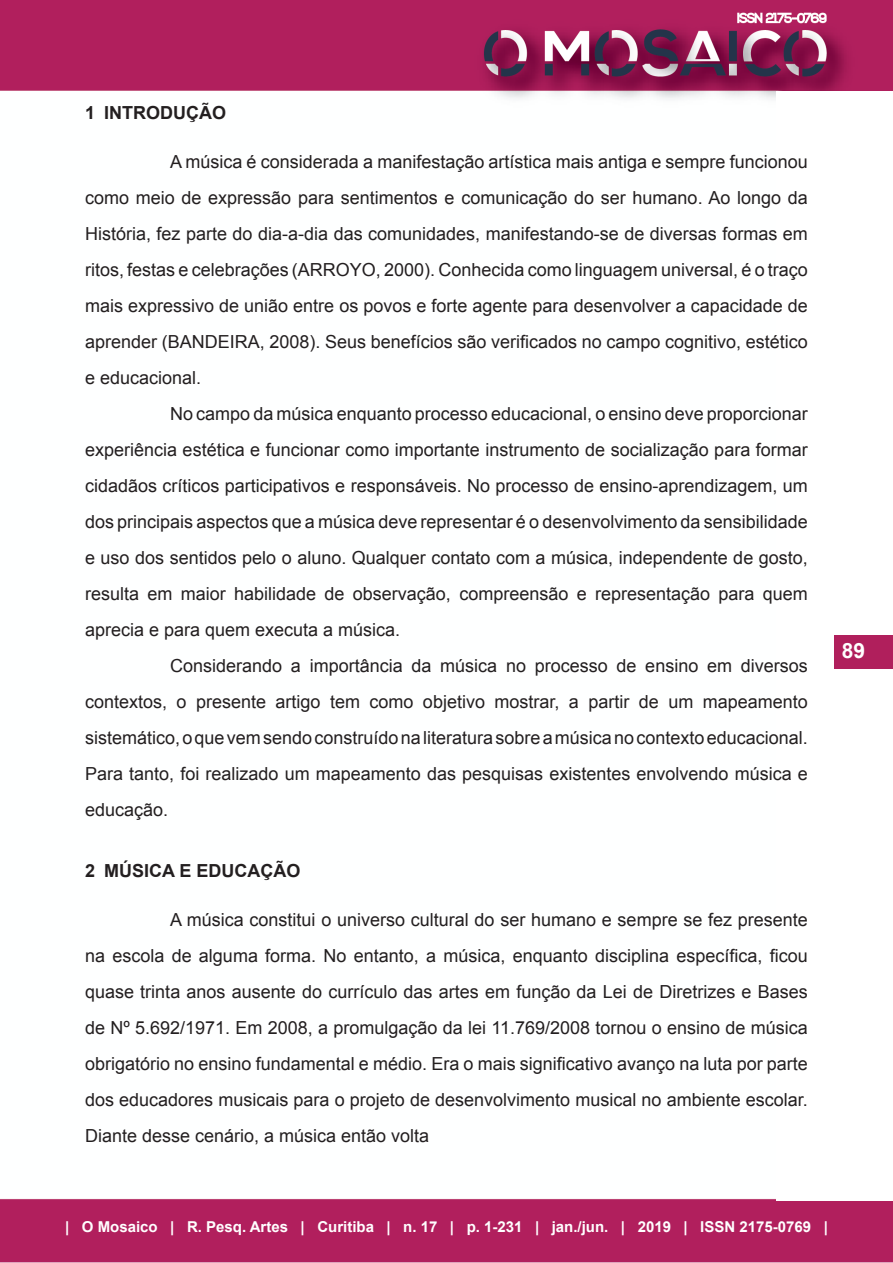
<style>
.page{position:relative;width:893px;height:1263px;background:#fff}
.page>*{position:absolute;margin:0;border:0;box-sizing:border-box;transform-origin:0 0}
.t1{font:700 21px "Arial";color:#fff}
.Corpo{font:18px/36px "Arial";color:#231f20;text-align:justify}
.t2{font:700 18px "Arial";color:#231f20}
.t3{font:700 15px "Arial";color:#fff}
</style>
<div class="page">
<img style="left:0;top:0;width:893px;height:1263px">
<div style="left:777px;top:92px;width:116px;height:1109px;background:#fff"></div>
<div style="left:834px;top:635px;width:59px;height:33px;background:#b01f5c"></div>
<p class="t2" style="left:85px;top:101px;width:142px">1 INTRODUÇÃO</p>
<p class="Corpo" style="left:85px;top:144px;width:724px;text-indent:85px">A música é considerada a manifestação artística mais antiga e sempre funcionou como meio de expressão para sentimentos e comunicação do ser humano. Ao longo da História, fez parte do dia-a-dia das comunidades, manifestando-se de diversas formas em ritos, festas e celebrações (ARROYO, 2000). Conhecida como linguagem universal, é o traço mais expressivo de união entre os povos e forte agente para desenvolver a capacidade de aprender (BANDEIRA, 2008). Seus benefícios são verificados no campo cognitivo, estético e educacional.</p>
<p class="Corpo" style="left:85px;top:396px;width:724px;text-indent:85px">No campo da música enquanto processo educacional, o ensino deve proporcionar experiência estética e funcionar como importante instrumento de socialização para formar cidadãos críticos participativos e responsáveis. No processo de ensino-aprendizagem, um dos principais aspectos que a música deve representar é o desenvolvimento da sensibilidade e uso dos sentidos pelo o aluno. Qualquer contato com a música, independente de gosto, resulta em maior habilidade de observação, compreensão e representação para quem aprecia e para quem executa a música.</p>
<p class="Corpo" style="left:85px;top:648px;width:724px;text-indent:85px">Considerando a importância da música no processo de ensino em diversos contextos, o presente artigo tem como objetivo mostrar, a partir de um mapeamento sistemático, o que vem sendo construído na literatura sobre a música no contexto educacional.<br>Para tanto, foi realizado um mapeamento das pesquisas existentes envolvendo música e educação.</p>
<p class="t2" style="left:85px;top:858px;width:217px">2 MÚSICA E EDUCAÇÃO</p>
<p class="Corpo" style="left:85px;top:901px;width:724px;text-indent:85px">A música constitui o universo cultural do ser humano e sempre se fez presente na escola de alguma forma. No entanto, a música, enquanto disciplina específica, ficou quase trinta anos ausente do currículo das artes em função da Lei de Diretrizes e Bases de Nº 5.692/1971. Em 2008, a promulgação da lei 11.769/2008 tornou o ensino de música obrigatório no ensino fundamental e médio. Era o mais significativo avanço na luta por parte dos educadores musicais para o projeto de desenvolvimento musical no ambiente escolar.<br>Diante desse cenário, a música então volta</p>
<p class="t1" style="left:842px;top:636px;width:25px">89</p>
<p class="t3" style="left:65px;top:1217px;width:764px">| O Mosaico | R. Pesq. Artes | Curitiba | n. 17 | p. 1-231 | jan./jun. | 2019 | ISSN 2175-0769 |</p>
</div>
